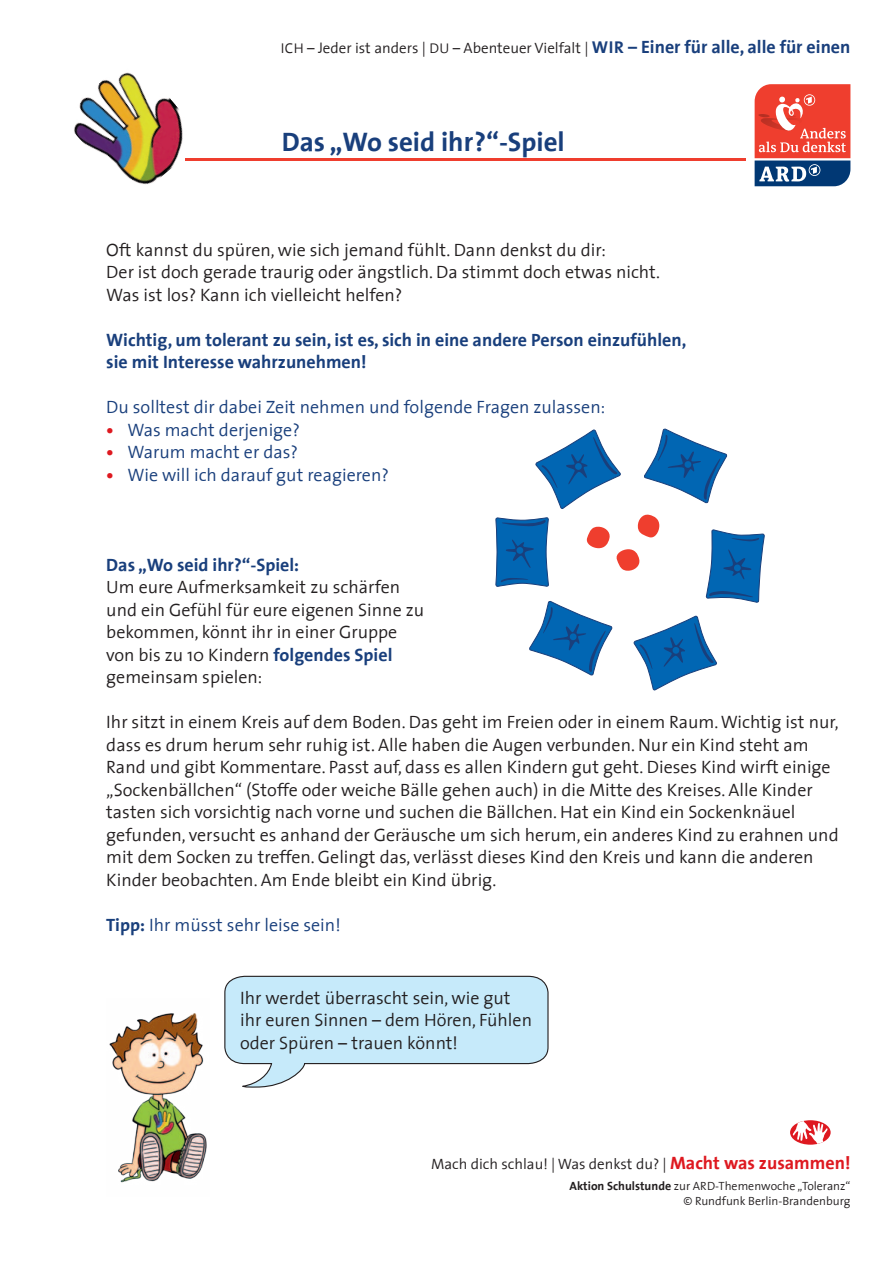
<style>
.page{position:relative;width:893px;height:1263px;background:#fff}
.page>*{position:absolute;margin:0;border:0;box-sizing:border-box;transform-origin:0 0}
.t1{font:700 27px "The Sans 7";color:#193f7c}
.t2{font:300 18px/22.5px "The Sans 4";color:#231f20}
.t3{font:300 18px "The Sans 4";color:#193f7c}
.t4{font:700 18px/22.5px "The Sans 7";color:#193f7c}
.t5{font:300 15px "The Sans 4";color:#231f20}
.t6{font:300 12px/15px "The Sans 4";color:#231f20;text-align:right}
.s1{font-size:14.25px}
.s2{font-family:"The Sans 7";font-weight:700;font-size:17.25px;color:#193f7c}
.s3{font-family:"The Sans 7";font-weight:700;font-size:18px;color:#193f7c}
.s4{font-family:"The Sans 7";font-weight:700;color:#de1920}
.s5{font-family:"The Sans 7";font-weight:700;color:#193f7c}
.s6{font-family:"The Sans 7";font-weight:700}
.s7{font-family:"The Sans 7";font-weight:700;font-size:18px;color:#de1920}
</style>
<div class="page">
<img style="left:109px;top:1013px;width:98px;height:170px">
<svg style="left:495px;top:428px;width:270px;height:263px"></svg>
<svg style="left:790px;top:1120px;width:41px;height:25px"></svg>
<svg style="left:793px;top:1120px;width:35px;height:25px"></svg>
<svg style="left:755px;top:84px;width:95px;height:102px;background:#c05d5f"></svg>
<hr style="left:185px;top:158px;width:561px;height:3px;background:#ef3e2e">
<img style="left:74px;top:72px;width:109px;height:113px">
<svg style="left:224px;top:975px;width:325px;height:113px"></svg>
<p class="t5" style="left:281px;top:36px;width:571px"><span class="s1">Ich</span> – Jeder ist anders | <span class="s1">Du</span> – Abenteuer Vielfalt | <span class="s2">Wi r</span> <span class="s3">– Einer für alle, alle für einen</span></p>
<h1 class="t1" style="left:282px;top:119px;width:285px">Das „Wo seid ihr?“-Spiel</h1>
<p class="t2" style="left:106px;top:238px;width:555px">Oft kannst du spüren, wie sich jemand fühlt. Dann denkst du dir:<br>Der ist doch gerade traurig oder ängstlich. Da stimmt doch etwas nicht.<br>Was ist los? Kann ich vielleicht helfen?</p>
<p class="t4" style="left:106px;top:328px;width:581px">Wichtig, um tolerant zu sein, ist es, sich in eine andere Person einzufühlen, sie mit Interesse wahrzunehmen!</p>
<p class="t3" style="left:106px;top:392px;width:500px">Du solltest dir dabei Zeit nehmen und folgende Fragen zulassen:</p>
<p class="t3" style="left:106px;top:415px;width:195px"><span class="s4">•</span> Was macht derjenige?</p>
<p class="t3" style="left:106px;top:437px;width:193px"><span class="s4">•</span> Warum macht er das?</p>
<p class="t3" style="left:106px;top:460px;width:284px"><span class="s4">•</span> Wie will ich darauf gut reagieren?</p>
<p class="t4" style="left:106px;top:553px;width:194px">Das „Wo seid ihr?“-Spiel:</p>
<p class="t2" style="left:106px;top:575px;width:319px">Um eure Aufmerksamkeit zu schärfen und ein Gefühl für eure eigenen Sinne zu bekommen, könnt ihr in einer Gruppe von bis zu 10 Kindern <span class="s5">folgendes Spiel </span>gemeinsam spielen:</p>
<p class="t2" style="left:106px;top:710px;width:734px">Ihr sitzt in einem Kreis auf dem Boden. Das geht im Freien oder in einem Raum. Wichtig ist nur, dass es drum herum sehr ruhig ist. Alle haben die Augen verbunden. Nur ein Kind steht am Rand und gibt Kommentare. Passt auf, dass es allen Kindern gut geht. Dieses Kind wirft einige „Sockenbällchen“ (Stoffe oder weiche Bälle gehen auch) in die Mitte des Kreises. Alle Kinder tasten sich vorsichtig nach vorne und suchen die Bällchen. Hat ein Kind ein Sockenknäuel gefunden, versucht es anhand der Geräusche um sich herum, ein anderes Kind zu erahnen und mit dem Socken zu treffen. Gelingt das, verlässt dieses Kind den Kreis und kann die anderen Kinder beobachten. Am Ende bleibt ein Kind übrig.</p>
<p class="t3" style="left:106px;top:910px;width:236px"><span class="s6">Tipp:</span> Ihr müsst sehr leise sein!</p>
<p class="t2" style="left:240px;top:986px;width:293px">Ihr werdet überrascht sein, wie gut ihr euren Sinnen – dem Hören, Fühlen oder Spüren – trauen könnt!</p>
<p class="t5" style="left:431px;top:1151px;width:421px">Mach dich schlau! | Was denkst du? | <span class="s7">Macht was zusammen!</span></p>
<p class="t6" style="left:569px;top:1178px;width:282px"><span class="s6">Aktion Schulstunde</span> zur ARD-Themenwoche „Toleranz“ © Rundfunk Berlin-Brandenburg</p>
</div>
